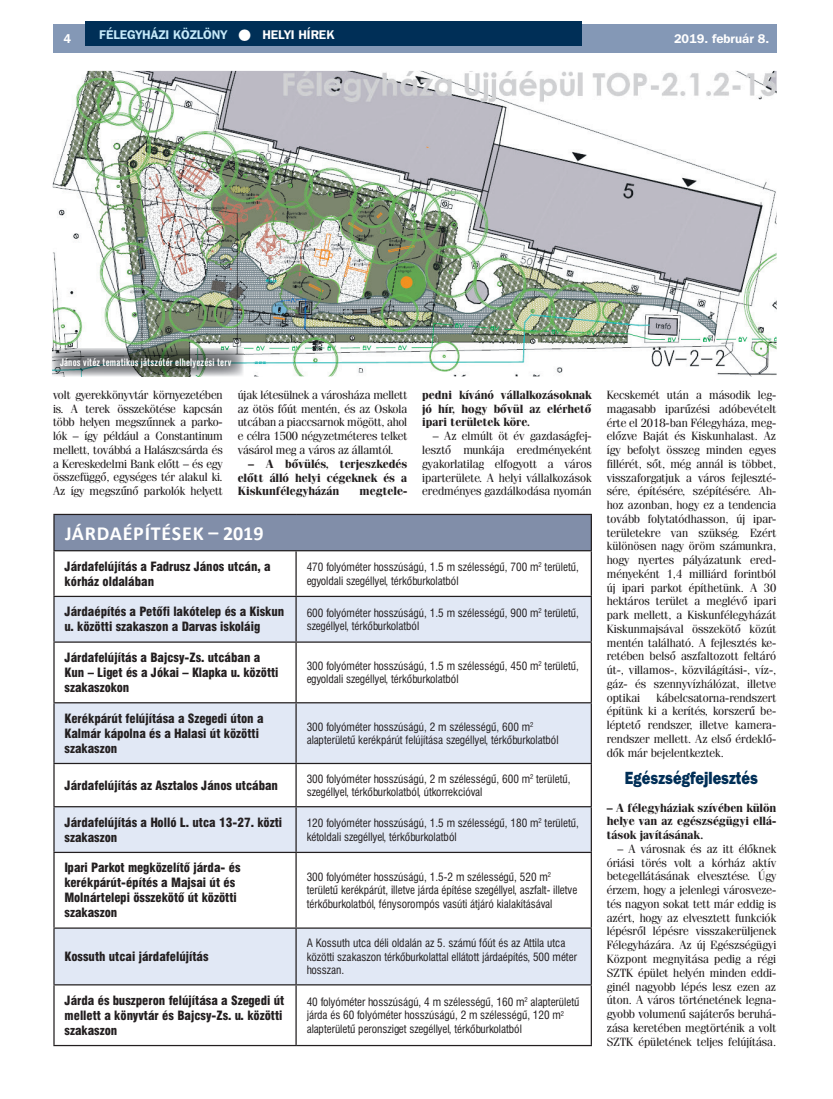
<style>
.page{position:relative;width:833px;height:1099px;background:#fff}
.page>*{position:absolute;margin:0;border:0;box-sizing:border-box;transform-origin:0 0}
.t1{font:700 20px "Calibri";letter-spacing:.04em;color:#fff}
.t2{font:17.5px "Franklin Gothic Hv PFL";color:#002f57;scale:.8 1}
.t3{font:12.5px/15px "Swiss 721 Blk Cn PFL";color:#231f20}
.t4{font:700 12.5px "Franklin Gothic PFL";color:#c6eafa}
.t5{font:700 12.5px "Franklin Gothic PFL";color:#fff}
.t6{font:11.88px/13.8px "Fenice PFL";color:#231f20;text-align:justify}
.t7{font:700 11.88px/13.8px "Fenice PFL";color:#231f20;text-align:justify}
.t8{font:11.25px/13.5px "Swiss 721 Cn PFL";color:#231f20}
.t9{font:700 10.62px "Akzidenz Grotesk Cn PFL";color:#fff;scale:.95 1}
.s1{color:#fff}
</style>
<div class="page">
<div style="left:53px;top:25px;width:723px;height:28px;background:#8498b6"></div>
<div style="left:85px;top:21px;width:496px;height:25px;background:#002f57"></div>
<img style="left:53px;top:71px;width:723px;height:305px">
<svg style="left:52px;top:348px;width:1px;height:27px"></svg>
<img style="left:53px;top:348px;width:191px;height:28px">
<div style="left:54px;top:514px;width:537px;height:36px;background:#818ea9"></div>
<svg style="left:55px;top:597px;width:535px;height:387px;fill:#e1e8f5"></svg>
<hr style="left:53px;top:514px;width:243px;height:1px;background:#231f20">
<hr style="left:53px;top:515px;width:2px;height:35px;background:#231f20">
<hr style="left:296px;top:514px;width:296px;height:1px;background:#231f20">
<hr style="left:590px;top:515px;width:2px;height:35px;background:#231f20">
<hr style="left:53px;top:550px;width:243px;height:1px;background:#231f20">
<hr style="left:53px;top:551px;width:2px;height:44px;background:#231f20">
<hr style="left:296px;top:550px;width:296px;height:1px;background:#231f20">
<hr style="left:295px;top:551px;width:2px;height:44px;background:#231f20">
<hr style="left:590px;top:551px;width:2px;height:44px;background:#231f20">
<hr style="left:53px;top:595px;width:243px;height:2px;background:#231f20">
<hr style="left:53px;top:597px;width:2px;height:44px;background:#231f20">
<hr style="left:296px;top:595px;width:296px;height:2px;background:#231f20">
<hr style="left:295px;top:597px;width:2px;height:44px;background:#231f20">
<hr style="left:590px;top:597px;width:2px;height:44px;background:#231f20">
<hr style="left:53px;top:641px;width:243px;height:1px;background:#231f20">
<hr style="left:53px;top:642px;width:2px;height:60px;background:#231f20">
<hr style="left:296px;top:641px;width:296px;height:1px;background:#231f20">
<hr style="left:295px;top:642px;width:2px;height:60px;background:#231f20">
<hr style="left:590px;top:642px;width:2px;height:60px;background:#231f20">
<hr style="left:53px;top:702px;width:243px;height:1px;background:#231f20">
<hr style="left:53px;top:703px;width:2px;height:59px;background:#231f20">
<hr style="left:296px;top:702px;width:296px;height:1px;background:#231f20">
<hr style="left:295px;top:703px;width:2px;height:59px;background:#231f20">
<hr style="left:590px;top:703px;width:2px;height:59px;background:#231f20">
<hr style="left:53px;top:762px;width:243px;height:2px;background:#231f20">
<hr style="left:53px;top:764px;width:2px;height:42px;background:#231f20">
<hr style="left:296px;top:762px;width:296px;height:2px;background:#231f20">
<hr style="left:295px;top:764px;width:2px;height:42px;background:#231f20">
<hr style="left:590px;top:764px;width:2px;height:42px;background:#231f20">
<hr style="left:53px;top:806px;width:243px;height:1px;background:#231f20">
<hr style="left:53px;top:807px;width:2px;height:44px;background:#231f20">
<hr style="left:296px;top:806px;width:296px;height:1px;background:#231f20">
<hr style="left:295px;top:807px;width:2px;height:44px;background:#231f20">
<hr style="left:590px;top:807px;width:2px;height:44px;background:#231f20">
<hr style="left:53px;top:851px;width:243px;height:2px;background:#231f20">
<hr style="left:53px;top:853px;width:2px;height:74px;background:#231f20">
<hr style="left:296px;top:851px;width:296px;height:2px;background:#231f20">
<hr style="left:295px;top:853px;width:2px;height:74px;background:#231f20">
<hr style="left:590px;top:853px;width:2px;height:74px;background:#231f20">
<hr style="left:53px;top:927px;width:243px;height:1px;background:#231f20">
<hr style="left:53px;top:928px;width:2px;height:56px;background:#231f20">
<hr style="left:296px;top:927px;width:296px;height:1px;background:#231f20">
<hr style="left:295px;top:928px;width:2px;height:56px;background:#231f20">
<hr style="left:590px;top:928px;width:2px;height:56px;background:#231f20">
<hr style="left:53px;top:984px;width:243px;height:1px;background:#231f20">
<hr style="left:53px;top:985px;width:2px;height:59px;background:#231f20">
<hr style="left:296px;top:984px;width:296px;height:1px;background:#231f20">
<hr style="left:295px;top:985px;width:2px;height:59px;background:#231f20">
<hr style="left:590px;top:985px;width:2px;height:59px;background:#231f20">
<hr style="left:53px;top:1044px;width:243px;height:2px;background:#231f20">
<hr style="left:296px;top:1044px;width:296px;height:2px;background:#231f20">
<p class="t5" style="left:64px;top:31px;width:9px">4</p>
<p class="t4" style="left:99px;top:26px;width:236px">FÉLEGYHÁZI KÖZLÖNY <span class="s1">● HELYI HÍREK</span></p>
<p class="t5" style="left:674px;top:31px;width:97px">2019. február 8.</p>
<p class="t9" style="left:60px;top:357px;width:182px">János vitéz tematikus játszótér elhelyezési terv</p>
<p class="t6" style="left:53px;top:388px;width:171px">volt gyerekkönyvtár környezetében is. A terek összekötése kapcsán több helyen megszűnnek a parko&shy;lók – így például a Constantinum mellett, továbbá a Halászcsárda és a Kereskedelmi Bank előtt – és egy összefüggő, egységes tér alakul ki.<br>Az így megszűnő parkolók helyett</p>
<p class="t6" style="left:238px;top:388px;width:171px">újak létesülnek a városháza mellett az ötös főút mentén, és az Oskola utcában a piaccsarnok mögött, ahol e célra 1500 négyzetméteres telket vásárol meg a város az államtól.</p>
<p class="t7" style="left:238px;top:456px;width:171px;text-indent:11px">– A bővülés, terjeszkedés előtt álló helyi cégeknek és a Kiskunfélegyházán</p>
<p class="t7" style="left:360px;top:484px;width:49px">megtele-</p>
<p class="t7" style="left:422px;top:388px;width:171px">pedni kívánó vállalkozásoknak jó hír, hogy bővül az elérhető ipari területek köre.</p>
<p class="t6" style="left:422px;top:429px;width:171px;text-indent:11px">– Az elmúlt öt év gazdaságfej&shy;lesztő munkája eredményeként gyakorlatilag elfogyott a város iparterülete. A helyi vállalkozások eredményes gazdálkodása nyomán</p>
<h1 class="t1" style="left:65px;top:519px;width:200px">JÁRDAÉPÍTÉSEK – 2019</h1>
<p class="t3" style="left:65px;top:558px;width:208px">Járdafelújítás a Fadrusz János utcán, a kórház oldalában</p>
<p class="t8" style="left:307px;top:560px;width:274px">470 folyóméter hosszúságú, 1.5 m szélességű, 700 m<sup>2</sup> területű, egyoldali szegéllyel, térkőburkolatból</p>
<p class="t3" style="left:65px;top:604px;width:221px">Járdaépítés a Petőfi lakótelep és a Kiskun u. közötti szakaszon a Darvas iskoláig</p>
<p class="t8" style="left:307px;top:606px;width:274px">600 folyóméter hosszúságú, 1.5 m szélességű, 900 m<sup>2</sup> területű, szegéllyel, térkőburkolatból</p>
<p class="t3" style="left:65px;top:650px;width:215px">Járdafelújítás a Bajcsy-Zs. utcában a<br>Kun – Liget és a Jókai – Klapka u. közötti szakaszokon</p>
<p class="t8" style="left:307px;top:659px;width:274px">300 folyóméter hosszúságú, 1.5 m szélességű, 450 m<sup>2</sup> területű, egyoldali szegéllyel, térkőburkolatból</p>
<p class="t3" style="left:65px;top:710px;width:200px">Kerékpárút felújítása a Szegedi úton a<br>Kalmár kápolna és a Halasi út közötti szakaszon</p>
<p class="t8" style="left:307px;top:719px;width:253px">300 folyóméter hosszúságú, 2 m szélességű, 600 m<sup>2 </sup>alapterületű kerékpárút felújítása szegéllyel, térkőburkolatból</p>
<p class="t3" style="left:65px;top:777px;width:215px">Járdafelújítás az Asztalos János utcában</p>
<p class="t8" style="left:307px;top:771px;width:265px">300 folyóméter hosszúságú, 2 m szélességű, 600 m<sup>2</sup> területű, szegéllyel, térkőburkolatból, útkorrekcióval</p>
<p class="t3" style="left:65px;top:814px;width:219px">Járdafelújítás a Holló L. utca 13-27. közti szakaszon</p>
<p class="t8" style="left:307px;top:816px;width:274px">120 folyóméter hosszúságú, 1.5 m szélességű, 180 m<sup>2</sup> területű, kétoldali szegéllyel, térkőburkolatból</p>
<p class="t3" style="left:65px;top:860px;width:177px">Ipari Parkot megközelítő járda- és kerékpárút-építés a Majsai út és<br>Molnártelepi összekötő út közötti szakaszon</p>
<p class="t8" style="left:307px;top:870px;width:272px">300 folyóméter hosszúságú, 1.5-2 m szélességű, 520 m<sup>2 </sup>területű kerékpárút, illetve járda építése szegéllyel, aszfalt- illetve térkőburkolatból, fénysorompós vasúti átjáró kialakításával</p>
<p class="t3" style="left:65px;top:949px;width:145px">Kossuth utcai járdafelújítás</p>
<p class="t8" style="left:307px;top:936px;width:272px">A Kossuth utca déli oldalán az 5. számú főút és az Attila utca közötti szakaszon térkőburkolattal ellátott járdaépítés, 500 méter hosszan.</p>
<p class="t3" style="left:65px;top:992px;width:221px">Járda és buszperon felújítása a Szegedi út mellett a könyvtár és Bajcsy-Zs. u. közötti szakaszon</p>
<p class="t8" style="left:307px;top:995px;width:274px">40 folyóméter hosszúságú, 4 m szélességű, 160 m<sup>2</sup> alapterületű járda és 60 folyóméter hosszúságú, 2 m szélességű, 120 m<sup>2 </sup>alapterületű peronsziget szegéllyel, térkőburkolatból</p>
<p class="t6" style="left:607px;top:388px;width:171px">Kecskemét után a második leg&shy;magasabb iparűzési adóbevételt érte el 2018-ban Félegyháza, meg&shy;előzve Baját és Kiskunhalast. Az így befolyt összeg minden egyes fillérét, sőt, még annál is többet, visszaforgatjuk a város fejleszté&shy;sére, építésére, szépítésére. Ah&shy;hoz azonban, hogy ez a tendencia tovább folytatódhasson, új ipar&shy;területekre van szükség. Ezért különösen nagy öröm számunkra, hogy nyertes pályázatunk ered&shy;ményeként 1,4 milliárd forintból új ipari parkot építhetünk. A 30 hektáros terület a meglévő ipari park mellett, a Kiskunfélegyházát Kiskunmajsával összekötő közút mentén található. A fejlesztés ke&shy;retében belső aszfaltozott feltáró út-, villamos-, közvilágítási-, víz-, gáz- és szennyvízhálózat, illetve optikai</p>
<p class="t6" style="left:607px;top:690px;width:171px;text-indent:50px">kábelcsatorna-rendszert építünk ki a kerítés, korszerű be&shy;léptető rendszer, illetve kamera&shy;rendszer mellett. Az első érdeklő&shy;dők már bejelentkeztek.</p>
<h2 class="t2" style="left:625px;top:766px;width:168px">Egészségfejlesztés</h2>
<p class="t7" style="left:607px;top:800px;width:171px">– A félegyháziak szívében külön helye van az egészségügyi ellá&shy;tások javításának.</p>
<p class="t6" style="left:607px;top:841px;width:171px;text-indent:11px">– A városnak és az itt élőknek óriási törés volt a kórház aktív betegellátásának elvesztése. Úgy érzem, hogy a jelenlegi városveze&shy;tés nagyon sokat tett már eddig is azért, hogy az elvesztett funkciók lépésről lépésre visszakerüljenek Félegyházára. Az új Egészségügyi Központ megnyitása pedig a régi SZTK épület helyén minden eddi&shy;ginél nagyobb lépés lesz ezen az úton. A város történetének legna&shy;gyobb volumenű sajáterős beruhá&shy;zása keretében megtörténik a volt SZTK épületének teljes felújítása.</p>
</div>
